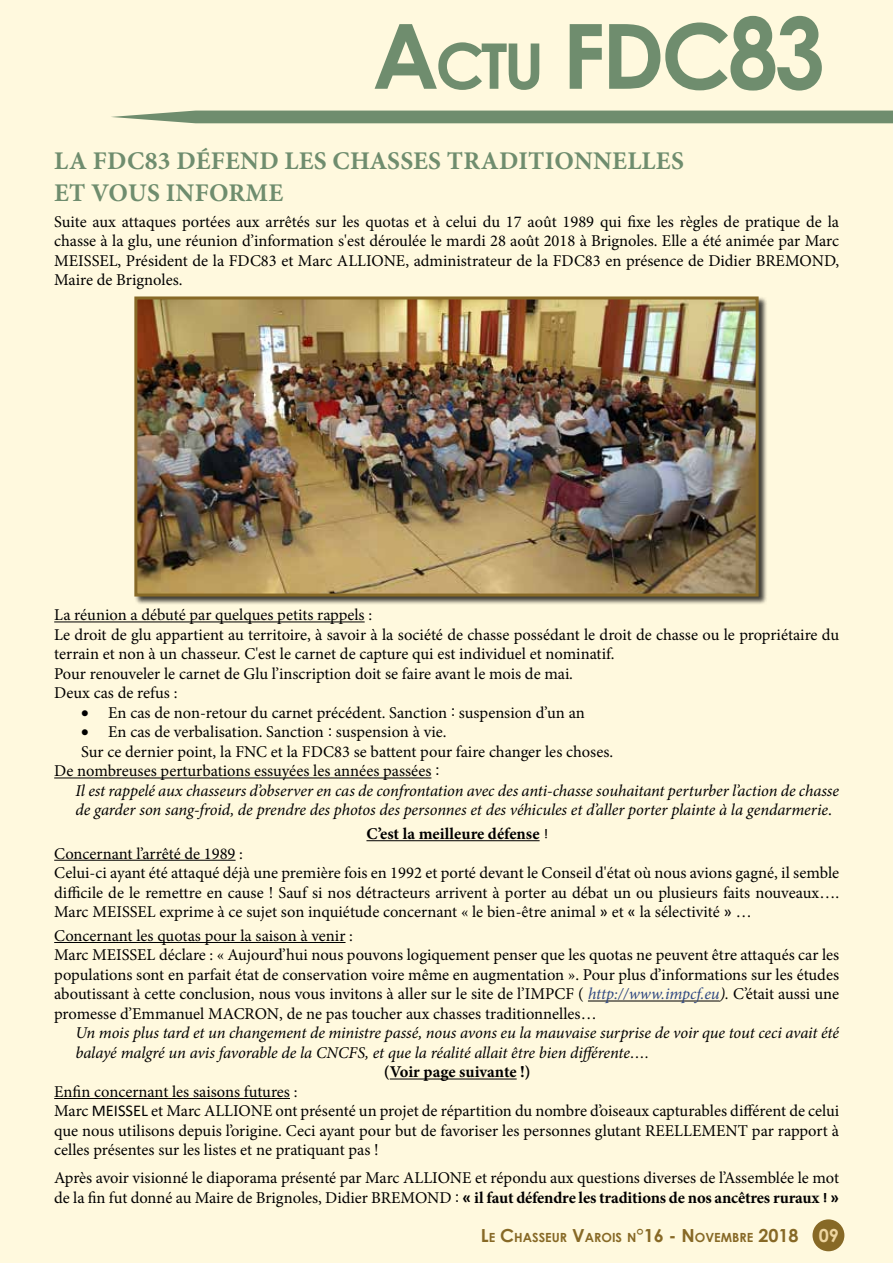
<style>
.page{position:relative;width:893px;height:1263px;background:#fff9de}
.page>*{position:absolute;margin:0;border:0;box-sizing:border-box;transform-origin:0 0}
.t1{font:700 90px "Century Gothic";color:#6f8d6e}
.t2{font:700 25.5px/31.5px "Minion Pro";letter-spacing:.01em;color:#6f8d6e}
.t3{font:16.5px/19.5px "Minion Pro";color:#000}
.t4{font:italic 16.5px/19.5px "Minion Pro";letter-spacing:-.005em;color:#000}
.t5{font:700 16.5px "Minion Pro";color:#000}
.t6{font:700 12.6px "Century Gothic";color:#876926}
.s1{font-size:63px}
.s2{font-size:99px}
.s3{font-family:"Calibri"}
.s4{font-style:normal}
.s5{font-family:"Calibri";font-weight:400}
.s6{font-style:italic;color:#2e4781}
.s7{font-style:italic}
.s8{font-family:"Calibri";font-weight:700}
.s9{font-weight:700}
.s10{font-size:18px}
.s11{font-size:18px;color:#eed5a0}
</style>
<div class="page">
<div style="left:812px;top:1219px;width:32px;height:32px;background:#876926;border-radius:50%"></div>
<div style="left:111px;top:111px;width:782px;height:12px;background:#6f8d6e"></div>
<div style="left:134px;top:296px;width:633px;height:309px;background:#000;opacity:.75"></div>
<img style="left:138px;top:300px;width:617px;height:292px">
<div style="left:134px;top:296px;width:625px;height:300px;border:3px solid #876926"></div>
<hr style="left:54px;top:621px;width:311px;height:1px;background:#000">
<hr style="left:54px;top:777px;width:377px;height:1px;background:#000">
<hr style="left:366px;top:840px;width:174px;height:1px;background:#000">
<hr style="left:54px;top:860px;width:182px;height:1px;background:#000">
<hr style="left:54px;top:942px;width:291px;height:1px;background:#000">
<hr style="left:588px;top:1000px;width:132px;height:1px;background:#000">
<hr style="left:390px;top:1078px;width:127px;height:1px;background:#000">
<hr style="left:54px;top:1098px;width:236px;height:1px;background:#000">
<h1 class="t1" style="left:372px;top:-12px;width:454px">A<span class="s1">CTU</span> FDC<span class="s2">83</span></h1>
<h2 class="t2" style="left:54px;top:145px;width:631px">LA FDC83 DÉFEND LES CHASSES TRADITIONNELLES<br>ET VOUS INFORME</h2>
<p class="t3" style="left:54px;top:212px;width:786px;text-align:justify">Suite aux attaques portées aux arrêtés sur les quotas et à celui du 17 août 1989 qui fixe les règles de pratique de la chasse à la glu, une réunion d’information s'est déroulée le mardi 28 août 2018 à Brignoles. Elle a été animée par Marc MEISSEL, Président de la FDC83 et Marc ALLIONE, administrateur de la FDC83 en présence de Didier BREMOND, Maire de Brignoles.</p>
<p class="t3" style="left:54px;top:605px;width:786px">La réunion a débuté par quelques petits rappels :<br>Le droit de glu appartient au territoire, à savoir à la société de chasse possédant le droit de chasse ou le propriétaire du terrain et non à un chasseur. C'est le carnet de capture qui est individuel et nominatif.<br>Pour renouveler le carnet de Glu l’inscription doit se faire avant le mois de mai.<br>Deux cas de refus :</p>
<p class="t3" style="left:81px;top:703px;width:505px">• En cas de non-retour du carnet précédent. Sanction <span class="s3">:</span> suspension d’un an</p>
<p class="t3" style="left:81px;top:722px;width:367px">• En cas de verbalisation. Sanction <span class="s3">:</span> suspension à vie.</p>
<p class="t3" style="left:81px;top:742px;width:533px">Sur ce dernier point, la FNC et la FDC83 se battent pour faire changer les choses.</p>
<p class="t3" style="left:54px;top:761px;width:387px">De nombreuses perturbations essuyées les années passées <span class="s3">:</span></p>
<p class="t4" style="left:75px;top:781px;width:765px">Il est rappelé aux chasseurs d’observer en cas de confrontation avec des anti-chasse souhaitant perturber l’action de chasse</p>
<p class="t4" style="left:75px;top:800px;width:758px">de garder son sang-froid, de prendre des photos des personnes et des véhicules et d’aller porter plainte à la gendarmerie<span class="s4">.</span></p>
<p class="t5" style="left:366px;top:822px;width:183px">C’est la meilleure défense <span class="s5">!</span></p>
<p class="t3" style="left:54px;top:844px;width:786px">Concernant l’arrêté de 1989 :<br>Celui-ci ayant été attaqué déjà une première fois en 1992 et porté devant le Conseil d'état où nous avions gagné, il semble difficile de le remettre en cause ! Sauf si nos détracteurs arrivent à porter au débat un ou plusieurs faits nouveaux….<br>Marc MEISSEL exprime à ce sujet son inquiétude concernant « le bien-être animal <span class="s3">»</span> et <span class="s3">«</span> la sélectivité <span class="s3">»</span> …</p>
<p class="t3" style="left:54px;top:926px;width:786px">Concernant les quotas pour la saison à venir :<br>Marc MEISSEL déclare : « Aujourd’hui nous pouvons logiquement penser que les quotas ne peuvent être attaqués car les populations sont en parfait état de conservation voire même en augmentation ». Pour plus d’informations sur les études aboutissant à cette conclusion, nous vous invitons à aller sur le site de l’IMPCF ( <span class="s6">http://www.impcf.eu</span><span class="s7">).</span> C’était aussi une promesse d’Emmanuel MACRON, de ne pas toucher aux chasses traditionnelles…</p>
<p class="t4" style="left:75px;top:1023px;width:765px">Un mois plus tard et un changement de ministre passé, nous avons eu la mauvaise surprise de voir que tout ceci avait été balayé malgré un avis favorable de la CNCFS, et que la réalité allait être bien différente….</p>
<p class="t5" style="left:384px;top:1060px;width:148px">(Voir page suivante !)</p>
<p class="t3" style="left:54px;top:1082px;width:786px">Enfin concernant les saisons futures :<br>Marc <span class="s3">MEISSEL</span> et Marc ALLIONE ont présenté un projet de répartition du nombre d’oiseaux capturables différent de celui que nous utilisons depuis l’origine. Ceci ayant pour but de favoriser les personnes glutant REELLEMENT par rapport à celles présentes sur les listes et ne pratiquant pas !</p>
<p class="t3" style="left:54px;top:1168px;width:786px">Après avoir visionné le diaporama présenté par Marc ALLIONE et répondu aux questions diverses de l’Assemblée le mot de la fin fut donné au Maire de Brignoles, Didier BREMOND <span class="s3">:</span> <span class="s8">«</span> <span class="s9">il faut défendre les traditions de nos ancêtres ruraux</span> <span class="s8">! »</span></p>
<p class="t6" style="left:481px;top:1228px;width:360px"><span class="s10">L</span>E <span class="s10">C</span>HASSEUR <span class="s10">V</span>AROIS N<span class="s10">°16 - N</span>OVEMBRE <span class="s10">2018</span> <span class="s11">09</span></p>
</div>
